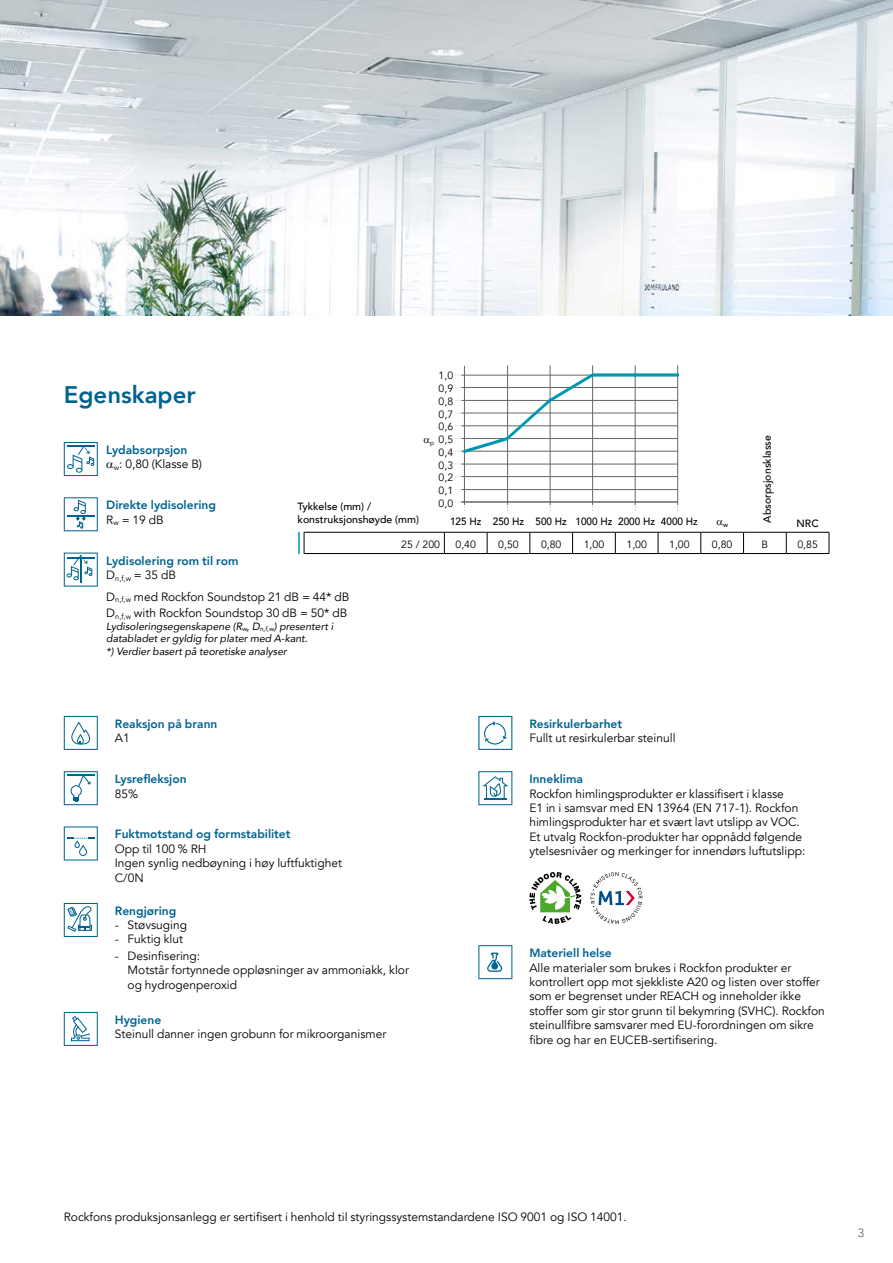
<style>
.page{position:relative;width:893px;height:1263px;background:#fff}
.page>*{position:absolute;margin:0;border:0;box-sizing:border-box;transform-origin:0 0}
.t1{font:127.35px "Chartwell Lines 50";color:#0098b0;scale:.67 1}
.Inside__Headline{font:800 24px "Avenir";color:#006390}
.Inside__Body_text-Pe{font:12px/14.4px "Avenir";color:#000}
.Inside__Subline{font:800 12px "Avenir";color:#006390}
.Inside__System_pagen{font:12px "Avenir";color:#646567}
.ObliqueText{font:italic 10.5px/12.6px "Avenir";color:#000}
.t2{font:10.5px "Avenir";color:#000}
.Thickness___Suspensi{font:500 10.5px "Avenir";color:#000}
.Thickness___Suspensi-2{font:500 10.5px "Avenir";color:#000;scale:.95 1}
.t3{font:500 6.45px "Avenir";color:#000}
.t4{font:6.45px "Avenir";color:#000}
</style>
<div class="page">
<img style="left:0;top:0;width:893px;height:316px">
<svg style="left:64px;top:442px;width:34px;height:34px"></svg>
<svg style="left:64px;top:497px;width:34px;height:34px"></svg>
<svg style="left:64px;top:553px;width:34px;height:34px"></svg>
<svg style="left:64px;top:716px;width:34px;height:34px"></svg>
<svg style="left:64px;top:771px;width:34px;height:34px"></svg>
<hr style="left:67px;top:774px;width:27px;height:2px;background:#006390">
<svg style="left:64px;top:826px;width:34px;height:34px"></svg>
<svg style="left:64px;top:903px;width:34px;height:34px"></svg>
<svg style="left:64px;top:1012px;width:34px;height:34px"></svg>
<svg style="left:478px;top:716px;width:34px;height:34px"></svg>
<svg style="left:478px;top:771px;width:34px;height:34px"></svg>
<svg style="left:529px;top:872px;width:52px;height:52px"></svg>
<svg style="left:590px;top:872px;width:52px;height:52px"></svg>
<svg style="left:478px;top:945px;width:34px;height:34px"></svg>
<svg style="left:304px;top:533px;width:1px;height:20px"></svg>
<svg style="left:444px;top:533px;width:1px;height:20px"></svg>
<svg style="left:487px;top:533px;width:1px;height:20px"></svg>
<svg style="left:530px;top:533px;width:1px;height:20px"></svg>
<svg style="left:572px;top:533px;width:1px;height:20px"></svg>
<svg style="left:615px;top:533px;width:1px;height:20px"></svg>
<svg style="left:658px;top:533px;width:1px;height:20px"></svg>
<svg style="left:700px;top:533px;width:1px;height:20px"></svg>
<svg style="left:743px;top:533px;width:1px;height:20px"></svg>
<svg style="left:786px;top:533px;width:1px;height:20px"></svg>
<svg style="left:829px;top:532px;width:1px;height:21px"></svg>
<hr style="left:304px;top:553px;width:140px;height:1px;background:#000">
<hr style="left:444px;top:553px;width:43px;height:1px;background:#000">
<hr style="left:487px;top:553px;width:43px;height:1px;background:#000">
<hr style="left:530px;top:553px;width:43px;height:1px;background:#000">
<hr style="left:573px;top:553px;width:42px;height:1px;background:#000">
<hr style="left:615px;top:553px;width:43px;height:1px;background:#000">
<hr style="left:658px;top:553px;width:43px;height:1px;background:#000">
<hr style="left:701px;top:553px;width:42px;height:1px;background:#000">
<hr style="left:743px;top:553px;width:43px;height:1px;background:#000">
<hr style="left:786px;top:553px;width:43px;height:1px;background:#000">
<hr style="left:304px;top:532px;width:140px;height:1px;background:#000">
<hr style="left:444px;top:532px;width:43px;height:1px;background:#000">
<hr style="left:487px;top:532px;width:43px;height:1px;background:#000">
<hr style="left:530px;top:532px;width:43px;height:1px;background:#000">
<hr style="left:573px;top:532px;width:42px;height:1px;background:#000">
<hr style="left:615px;top:532px;width:43px;height:1px;background:#000">
<hr style="left:658px;top:532px;width:43px;height:1px;background:#000">
<hr style="left:701px;top:532px;width:42px;height:1px;background:#000">
<hr style="left:743px;top:532px;width:43px;height:1px;background:#000">
<hr style="left:786px;top:532px;width:43px;height:1px;background:#000">
<hr style="left:298px;top:532px;width:2px;height:21px;background:#0098b0">
<hr style="left:461px;top:375px;width:217px;height:1px;background:#646567">
<hr style="left:461px;top:476px;width:216px;height:1px;background:#646567">
<hr style="left:461px;top:400px;width:216px;height:1px;background:#646567">
<hr style="left:461px;top:425px;width:216px;height:1px;background:#646567">
<hr style="left:461px;top:451px;width:216px;height:1px;background:#646567">
<hr style="left:507px;top:366px;width:1px;height:139px;background:#646567">
<hr style="left:550px;top:366px;width:1px;height:139px;background:#646567">
<hr style="left:592px;top:366px;width:1px;height:139px;background:#646567">
<hr style="left:635px;top:366px;width:1px;height:139px;background:#646567">
<hr style="left:677px;top:366px;width:1px;height:139px;background:#646567">
<hr style="left:461px;top:489px;width:217px;height:1px;background:#646567">
<hr style="left:461px;top:464px;width:217px;height:1px;background:#646567">
<hr style="left:461px;top:438px;width:217px;height:1px;background:#646567">
<hr style="left:461px;top:413px;width:217px;height:1px;background:#646567">
<hr style="left:461px;top:387px;width:217px;height:1px;background:#646567">
<hr style="left:464px;top:366px;width:1px;height:139px;background:#646567">
<hr style="left:461px;top:502px;width:217px;height:1px;background:#646567">
<p class="t2" style="left:439px;top:369px;width:16px">1,0</p>
<p class="t2" style="left:439px;top:382px;width:16px">0,9</p>
<p class="t2" style="left:439px;top:395px;width:16px">0,8</p>
<p class="t2" style="left:439px;top:408px;width:16px">0,7</p>
<p class="t2" style="left:439px;top:420px;width:16px">0,6</p>
<p class="t2" style="left:439px;top:433px;width:16px">0,5</p>
<p class="t2" style="left:439px;top:446px;width:16px">0,4</p>
<p class="t2" style="left:439px;top:459px;width:16px">0,3</p>
<p class="t2" style="left:439px;top:471px;width:16px">0,2</p>
<p class="t2" style="left:439px;top:484px;width:16px">0,1</p>
<p class="t2" style="left:439px;top:497px;width:16px">0,0</p>
<p class="t1" style="left:464px;top:373px;width:324px">40+50+80+100+100+100</p>
<p class="Inside__Headline" style="left:64px;top:376px;width:133px">Egenskaper</p>
<p class="Inside__Subline" style="left:106px;top:440px;width:83px">Lydabsorpsjon</p>
<p class="Inside__Body_text-Pe" style="left:114px;top:457px;width:90px"><sub>w</sub>: 0,80 (Klasse B)</p>
<p class="Inside__Subline" style="left:106px;top:496px;width:111px">Direkte lydisolering</p>
<p class="Inside__Body_text-Pe" style="left:106px;top:513px;width:59px">R<sub>w</sub> = 19 dB</p>
<p class="Inside__Subline" style="left:106px;top:551px;width:134px">Lydisolering rom til rom</p>
<p class="Inside__Body_text-Pe" style="left:106px;top:568px;width:71px">D<sub>n,f,w</sub> = 35 dB</p>
<p class="Inside__Body_text-Pe" style="left:106px;top:590px;width:245px">D<sub>n,f,w</sub> med Rockfon Soundstop 21 dB = 44* dB</p>
<p class="Inside__Body_text-Pe" style="left:106px;top:606px;width:243px">D<sub>n,f,w</sub> with Rockfon Soundstop 30 dB = 50* dB</p>
<p class="ObliqueText" style="left:106px;top:620px;width:228px">Lydisoleringsegenskapene (R<sub>w</sub>, D<sub>n,f,w</sub>) presentert i databladet er gyldig for plater med A-kant.<br>*) Verdier basert på teoretiske analyser</p>
<p class="Thickness___Suspensi" style="left:758px;top:523px;width:89px;rotate:-90deg">Absorpsjonsklasse</p>
<p class="t4" style="left:430px;top:438px;width:5px">p</p>
<p class="Thickness___Suspensi" style="left:298px;top:497px;width:75px">Tykkelse (mm) /</p>
<p class="Thickness___Suspensi" style="left:298px;top:510px;width:123px">konstruksjonshøyde (mm)</p>
<p class="Thickness___Suspensi-2" style="left:450px;top:512px;width:35px">125 Hz</p>
<p class="Thickness___Suspensi-2" style="left:493px;top:512px;width:35px">250 Hz</p>
<p class="Thickness___Suspensi-2" style="left:535px;top:512px;width:35px">500 Hz</p>
<p class="Thickness___Suspensi-2" style="left:575px;top:512px;width:40px">1000 Hz</p>
<p class="Thickness___Suspensi-2" style="left:618px;top:512px;width:40px">2000 Hz</p>
<p class="Thickness___Suspensi-2" style="left:661px;top:512px;width:40px">4000 Hz</p>
<p class="t3" style="left:723px;top:519px;width:6px">w</p>
<p class="Thickness___Suspensi" style="left:796px;top:514px;width:24px">NRC</p>
<p class="t2" style="left:401px;top:538px;width:40px">25 / 200</p>
<p class="t2" style="left:456px;top:538px;width:22px">0,40</p>
<p class="t2" style="left:498px;top:538px;width:22px">0,50</p>
<p class="t2" style="left:541px;top:538px;width:22px">0,80</p>
<p class="t2" style="left:584px;top:538px;width:22px">1,00</p>
<p class="t2" style="left:626px;top:538px;width:22px">1,00</p>
<p class="t2" style="left:669px;top:538px;width:22px">1,00</p>
<p class="t2" style="left:712px;top:538px;width:22px">0,80</p>
<p class="t2" style="left:762px;top:538px;width:8px">B</p>
<p class="t2" style="left:797px;top:538px;width:22px">0,85</p>
<p class="Inside__Subline" style="left:115px;top:714px;width:104px">Reaksjon på brann</p>
<p class="Inside__Body_text-Pe" style="left:115px;top:731px;width:16px">A1</p>
<p class="Inside__Subline" style="left:115px;top:770px;width:73px">Lysrefleksjon</p>
<p class="Inside__Body_text-Pe" style="left:115px;top:786px;width:25px">85%</p>
<p class="Inside__Subline" style="left:115px;top:825px;width:177px">Fuktmotstand og formstabilitet</p>
<p class="Inside__Body_text-Pe" style="left:115px;top:842px;width:229px">Opp til 100 % RH<br>Ingen synlig nedbøyning i høy luftfuktighet</p>
<p class="Inside__Body_text-Pe" style="left:115px;top:870px;width:30px">C/0N</p>
<p class="Inside__Subline" style="left:115px;top:901px;width:63px">Rengjøring</p>
<p class="Inside__Body_text-Pe" style="left:115px;top:918px;width:74px">- Støvsuging</p>
<p class="Inside__Body_text-Pe" style="left:115px;top:932px;width:70px">- Fuktig klut</p>
<p class="Inside__Body_text-Pe" style="left:128px;top:948px;width:283px;text-indent:-13px">- Desinfisering:<br>Motstår fortynnede oppløsninger av ammoniakk, klor og hydrogenperoxid</p>
<p class="Inside__Subline" style="left:115px;top:1010px;width:48px">Hygiene</p>
<p class="Inside__Body_text-Pe" style="left:115px;top:1027px;width:273px">Steinull danner ingen grobunn for mikroorganismer</p>
<p class="Inside__Subline" style="left:529px;top:714px;width:94px">Resirkulerbarhet</p>
<p class="Inside__Body_text-Pe" style="left:529px;top:731px;width:148px">Fullt ut resirkulerbar steinull</p>
<p class="Inside__Subline" style="left:529px;top:770px;width:55px">Inneklima</p>
<p class="Inside__Body_text-Pe" style="left:529px;top:786px;width:277px">Rockfon himlingsprodukter er klassifisert i klasse<br>E1 in i samsvar med EN 13964 (EN 717-1). Rockfon himlingsprodukter har et svært lavt utslipp av VOC.<br>Et utvalg Rockfon-produkter har oppnådd følgende ytelsesnivåer og merkinger for innendørs luftutslipp:</p>
<p class="Inside__Subline" style="left:529px;top:944px;width:84px">Materiell helse</p>
<p class="Inside__Body_text-Pe" style="left:529px;top:960px;width:297px">Alle materialer som brukes i Rockfon produkter er kontrollert opp mot sjekkliste A20 og listen over stoffer som er begrenset under REACH og inneholder ikke stoffer som gir stor grunn til bekymring (SVHC). Rockfon steinullfibre samsvarer med EU-forordningen om sikre fibre og har en EUCEB-sertifisering.</p>
<p class="Inside__Body_text-Pe" style="left:64px;top:1210px;width:565px">Rockfons produksjonsanlegg er sertifisert i henhold til styringssystemstandardene ISO 9001 og ISO 14001.</p>
<p class="Inside__System_pagen" style="left:858px;top:1226px;width:8px">3</p>
</div>
